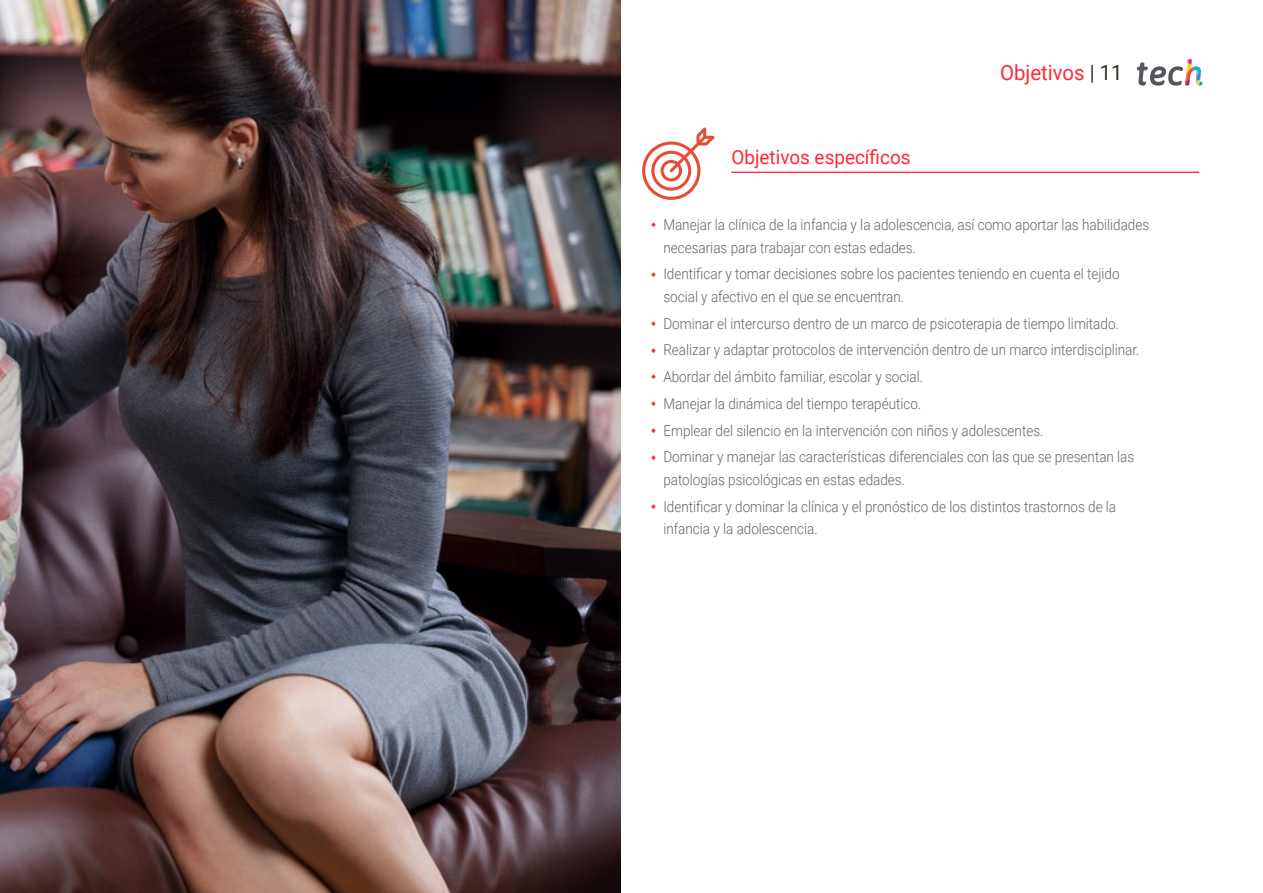
<style>
.page{position:relative;width:1263px;height:893px;background:#fff}
.page>*{position:absolute;margin:0;border:0;box-sizing:border-box;transform-origin:0 0}
.t1{font:21px "Roboto";color:#ff293a}
.t2{font:19.5px "Roboto";color:#ff293a}
.t3{font:300 15px/26.7px "Roboto";color:#61646a;scale:.9 1}
.s1{color:#312e20}
</style>
<div class="page">
<img style="left:0;top:0;width:621px;height:893px">
<svg style="left:642px;top:127px;width:72px;height:73px"></svg>
<hr style="left:731px;top:172px;width:468px;height:1px;background:#ff293a">
<svg style="left:1137px;top:59px;width:65px;height:27px"></svg>
<h2 class="t2" style="left:731px;top:143px;width:181px">Objetivos específicos</h2>
<h1 class="t1" style="left:1000px;top:57px;width:124px">Objetivos <span class="s1">| 11</span></h1>
<p class="t3" style="left:663px;top:213px;width:541px;line-height:22.5px">Manejar la clínica de la infancia y la adolescencia, así como aportar las habilidades necesarias para trabajar con estas edades.</p>
<p class="t3" style="left:663px;top:262px;width:508px;line-height:22.5px">Identificar y tomar decisiones sobre los pacientes teniendo en cuenta el tejido social y afectivo en el que se encuentran.</p>
<p class="t3" style="left:663px;top:309px;width:530px">Dominar el intercurso dentro de un marco de psicoterapia de tiempo limitado.<br>Realizar y adaptar protocolos de intervención dentro de un marco interdisciplinar.<br>Abordar del ámbito familiar, escolar y social.<br>Manejar la dinámica del tiempo terapéutico.<br>Emplear del silencio en la intervención con niños y adolescentes.<br>Dominar y manejar las características diferenciales con las que se presentan las</p>
<p class="t3" style="left:663px;top:466px;width:505px">patologías psicológicas en estas edades.<br>Identificar y dominar la clínica y el pronóstico de los distintos trastornos de la</p>
<p class="t3" style="left:663px;top:515px;width:173px">infancia y la adolescencia.</p>
</div>
